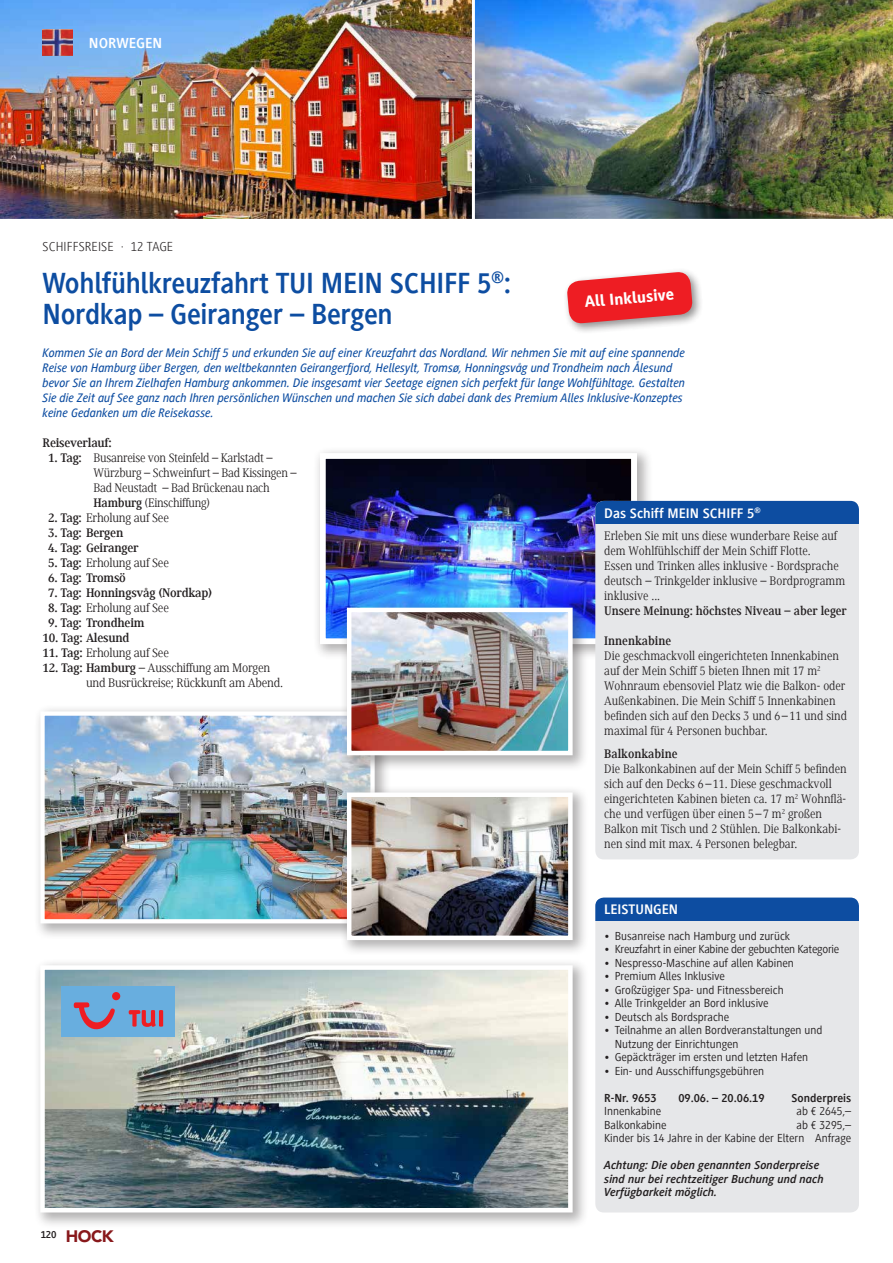
<style>
.page{position:relative;width:893px;height:1263px;background:#fff}
.page>*{position:absolute;margin:0;border:0;box-sizing:border-box;transform-origin:0 0}
.t1{font:700 30px/31.5px "Generis Sans Com";letter-spacing:-.01em;color:#0d4da1;scale:.95 1}
.t2{font:800 16.5px "Generis Sans Com";color:#fff}
.t3{font:900 16.5px "Avenir LT Std";color:#88181b}
.t4{font:700 15px "Generis Sans Com";color:#fff}
.t5{font:700 14.25px "Generis Sans Com";color:#fff}
.t6{font:300 13.5px "Generis Sans Com";letter-spacing:.01em;color:#231f20}
.t7{font:12.75px/15px "Generis Serif Com";color:#231f20;scale:.96 1}
.t8{font:italic 500 12.75px/15px "Generis Sans Com";color:#0d4da1;scale:.96 1}
.t9{font:12.75px/15px "Generis Serif Com";letter-spacing:-.02em;color:#231f20}
.t10{font:700 12.75px "Generis Serif Com";letter-spacing:-.02em;color:#231f20}
.t11{font:700 12.75px "Generis Serif Com";letter-spacing:-.02em;color:#231f20;scale:.96 1}
.t12{font:700 12.75px "Generis Serif Com";color:#231f20;scale:.96 1}
.t13{font:12px/13.5px "Generis Sans Com";color:#231f20}
.t14{font:italic 700 12px/13.5px "Generis Sans Com";color:#231f20}
.t15{font:12px "Generis Sans Com";letter-spacing:-.02em;color:#231f20}
.t16{font:700 12px "Generis Sans Com";color:#231f20}
.s1{font-weight:700}
</style>
<div class="page">
<div style="left:313px;top:446px;width:340px;height:214px;background:#231f20;opacity:.35"></div>
<img style="left:327px;top:460px;width:303px;height:177px">
<div style="left:320px;top:453px;width:317px;height:191px;border:6px solid #fff"></div>
<div style="left:33px;top:958px;width:556px;height:271px;background:#231f20;opacity:.35"></div>
<img style="left:45px;top:970px;width:523px;height:237px">
<div style="left:40px;top:965px;width:533px;height:247px;border:4px solid #fff"></div>
<div style="left:595px;top:897px;width:264px;height:315px;background:#e6e7e9;border-radius:9px"></div>
<div style="left:595px;top:897px;width:264px;height:24px;background:#0d4da1"></div>
<div style="left:595px;top:501px;width:264px;height:358px;background:#e6e7e9;border-radius:9px"></div>
<div style="left:595px;top:501px;width:264px;height:23px;background:#0d4da1"></div>
<div style="left:33px;top:704px;width:358px;height:236px;background:#231f20;opacity:.35"></div>
<img style="left:45px;top:716px;width:325px;height:202px">
<div style="left:40px;top:711px;width:335px;height:212px;border:4px solid #fff"></div>
<div style="left:340px;top:785px;width:249px;height:171px;background:#231f20;opacity:.35"></div>
<img style="left:352px;top:797px;width:216px;height:138px">
<div style="left:347px;top:792px;width:226px;height:148px;border:4px solid #fff"></div>
<div style="left:562px;top:267px;width:141px;height:67px;background:#231f20;opacity:.5"></div>
<svg style="left:566px;top:271px;width:127px;height:53px;background:#ea4a4f"></svg>
<div style="left:62px;top:986px;width:113px;height:51px;background:#68aedf"></div>
<svg style="left:129px;top:1010px;width:34px;height:17px"></svg>
<svg style="left:74px;top:1002px;width:41px;height:28px"></svg>
<div style="left:112px;top:992px;width:8px;height:8px;background:#ee1d23;border-radius:50%"></div>
<div style="left:340px;top:601px;width:249px;height:170px;background:#231f20;opacity:.35"></div>
<img style="left:352px;top:613px;width:216px;height:137px">
<div style="left:347px;top:608px;width:226px;height:147px;border:4px solid #fff"></div>
<img style="left:0;top:0;width:893px;height:219px">
<hr style="left:472px;top:0;width:3px;height:225px;background:#fff">
<img style="left:43px;top:30px;width:29px;height:25px">
<p class="t4" style="left:89px;top:34px;width:75px">NORWEGEN</p>
<p class="t6" style="left:43px;top:239px;width:132px">SCHIFFSREISE · 12 TAGE</p>
<h1 class="t1" style="left:43px;top:267px;width:495px">Wohlfühlkreuzfahrt TUI MEIN SCHIFF 5<sup>®</sup>:<br>Nordkap – Geiranger – Bergen</h1>
<p class="t2" style="left:584px;top:293px;width:91px;rotate:-5deg">All Inklusive</p>
<p class="t8" style="left:43px;top:345px;width:671px">Kommen Sie an Bord der Mein Schiff 5 und erkunden Sie auf einer Kreuzfahrt das Nordland. Wir nehmen Sie mit auf eine spannende Reise von Hamburg über Bergen, den weltbekannten Geirangerfjord, Hellesylt, Tromsø, Honningsvåg und Trondheim nach Ålesund bevor Sie an Ihrem Zielhafen Hamburg ankommen. Die insgesamt vier Seetage eignen sich perfekt für lange Wohlfühltage. Gestalten Sie die Zeit auf See ganz nach Ihren persönlichen Wünschen und machen Sie sich dabei dank des Premium Alles Inklusive-Konzeptes keine Gedanken um die Reisekasse.</p>
<p class="t10" style="left:43px;top:435px;width:71px">Reiseverlauf:</p>
<p class="t9" style="left:94px;top:450px;width:205px;text-indent:-45px"><span class="s1">1. Tag:</span> Busanreise von Steinfeld – Karlstadt – Würzburg – Schweinfurt – Bad Kissingen – Bad Neustadt – Bad Brückenau nach <span class="s1">Hamburg</span> (Einschiffung)</p>
<p class="t9" style="left:48px;top:510px;width:122px"><span class="s1">2. Tag:</span> Erholung auf See</p>
<p class="t10" style="left:48px;top:525px;width:77px">3. Tag: Bergen</p>
<p class="t10" style="left:48px;top:540px;width:92px">4. Tag: Geiranger</p>
<p class="t9" style="left:48px;top:555px;width:122px"><span class="s1">5. Tag:</span> Erholung auf See</p>
<p class="t10" style="left:48px;top:570px;width:79px">6. Tag: Tromsö</p>
<p class="t10" style="left:48px;top:585px;width:166px">7. Tag: Honningsvåg (Nordkap)</p>
<p class="t9" style="left:48px;top:600px;width:122px"><span class="s1">8. Tag:</span> Erholung auf See</p>
<p class="t10" style="left:48px;top:615px;width:98px">9. Tag: Trondheim</p>
<p class="t10" style="left:43px;top:630px;width:88px">10. Tag: Alesund</p>
<p class="t9" style="left:43px;top:645px;width:128px"><span class="s1">11. Tag:</span> Erholung auf See</p>
<p class="t9" style="left:86px;top:660px;width:199px;text-indent:-44px"><span class="s1">12. Tag: Hamburg</span> – Ausschiffung am Morgen und Busrückreise; Rückkunft am Abend.</p>
<p class="t3" style="left:41px;top:1226px;width:75px"><sup>120</sup> HOCK</p>
<p class="t5" style="left:604px;top:505px;width:158px">Das Schiff MEIN SCHIFF 5<sup>®</sup></p>
<p class="t7" style="left:604px;top:528px;width:252px">Erleben Sie mit uns diese wunderbare Reise auf dem Wohlfühlschiff der Mein Schiff Flotte.<br>Essen und Trinken alles inklusive - Bordsprache deutsch – Trinkgelder inklusive – Bordprogramm inklusive ...</p>
<p class="t11" style="left:604px;top:604px;width:254px">Unsere Meinung: höchstes Niveau – aber leger</p>
<p class="t12" style="left:604px;top:634px;width:71px">Innenkabine</p>
<p class="t7" style="left:604px;top:648px;width:254px">Die geschmackvoll eingerichteten Innenkabinen auf der Mein Schiff 5 bieten Ihnen mit 17 m<sup>2<br></sup>Wohnraum ebensoviel Platz wie die Balkon- oder Außenkabinen. Die Mein Schiff 5 Innenkabinen befinden sich auf den Decks 3 und 6– 11 und sind maximal für 4 Personen buchbar.</p>
<p class="t12" style="left:604px;top:746px;width:78px">Balkonkabine</p>
<p class="t7" style="left:604px;top:761px;width:254px">Die Balkonkabinen auf der Mein Schiff 5 befinden sich auf den Decks 6–11. Diese geschmackvoll eingerichteten Kabinen bieten ca. 17 m<sup>2</sup> Wohnflä&shy;che und verfügen über einen 5–7 m<sup>2</sup> großen Balkon mit Tisch und 2 Stühlen. Die Balkonkabi&shy;nen sind mit max. 4 Personen belegbar.</p>
<p class="t5" style="left:604px;top:902px;width:75px">LEISTUNGEN</p>
<p class="t13" style="left:604px;top:929px;width:187px">• Busanreise nach Hamburg und zurück</p>
<p class="t15" style="left:604px;top:943px;width:237px">• Kreuzfahrt in einer Kabine der gebuchten Kategorie</p>
<p class="t13" style="left:604px;top:956px;width:191px">• Nespresso-Maschine auf allen Kabinen</p>
<p class="t13" style="left:604px;top:970px;width:122px">• Premium Alles Inklusive</p>
<p class="t13" style="left:604px;top:983px;width:181px">• Großzügiger Spa- und Fitnessbereich</p>
<p class="t13" style="left:604px;top:997px;width:166px">• Alle Trinkgelder an Bord inklusive</p>
<p class="t13" style="left:604px;top:1010px;width:127px">• Deutsch als Bordsprache</p>
<p class="t13" style="left:615px;top:1024px;width:209px;text-indent:-10px">• Teilnahme an allen Bordveranstaltungen und<br>Nutzung der Einrichtungen</p>
<p class="t13" style="left:604px;top:1051px;width:206px">• Gepäckträger im ersten und letzten Hafen</p>
<p class="t13" style="left:604px;top:1064px;width:162px">• Ein- und Ausschiffungsgebühren</p>
<p class="t16" style="left:604px;top:1091px;width:54px">R-Nr. 9653</p>
<p class="t16" style="left:678px;top:1091px;width:88px">09.06. – 20.06.19</p>
<p class="t16" style="left:791px;top:1091px;width:61px">Sonderpreis</p>
<p class="t13" style="left:604px;top:1105px;width:58px">Innenkabine</p>
<p class="t13" style="left:797px;top:1105px;width:56px">ab € 2645,–</p>
<p class="t13" style="left:604px;top:1118px;width:64px">Balkonkabine</p>
<p class="t13" style="left:604px;top:1118px;width:249px;text-align:right">ab € 3295,–<br>Kinder bis 14 Jahre in der Kabine der Eltern Anfrage</p>
<p class="t14" style="left:604px;top:1159px;width:221px">Achtung: Die oben genannten Sonderpreise sind nur bei rechtzeitiger Buchung und nach<br>Verfügbarkeit möglich.</p>
</div>
